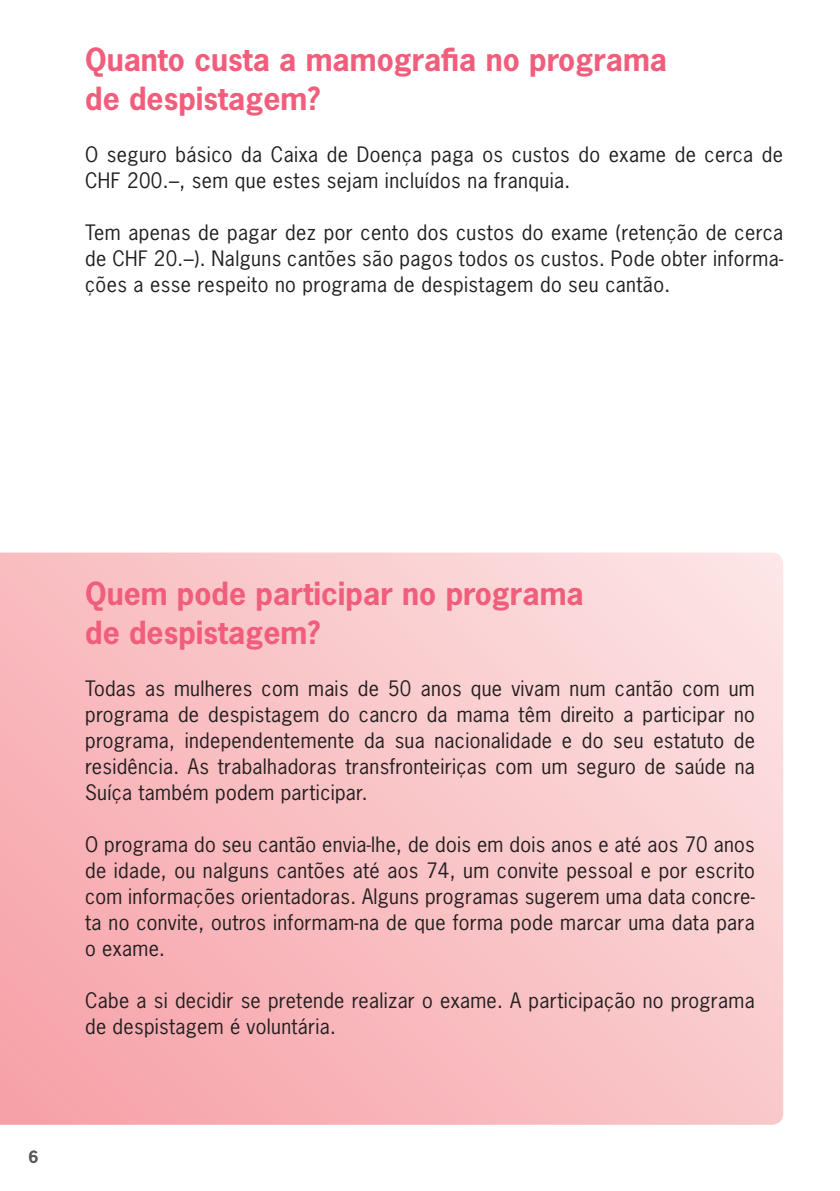
<style>
.page{position:relative;width:840px;height:1191px;background:#fff}
.page>*{position:absolute;margin:0;border:0;box-sizing:border-box;transform-origin:0 0}
.t1{font:700 30px/39px "News Gothic Std";color:#f05e7b}
.t2{font:20px/26px "News Gothic Std";letter-spacing:.015em;color:#231f20;text-align:justify}
.t3{font:700 16px "News Gothic Std";color:#57585a}
</style>
<div class="page">
<svg style="left:0;top:552px;width:782px;height:572px;background:#f9c2c5"></svg>
<h1 class="t1" style="left:85px;top:40px;width:583px">Quanto custa a mamografia no programa de despistagem?</h1>
<p class="t2" style="left:85px;top:142px;width:699px">O seguro básico da Caixa de Doença paga os custos do exame de cerca de<br>CHF 200.–, sem que estes sejam incluídos na franquia.</p>
<p class="t2" style="left:85px;top:220px;width:699px">Tem apenas de pagar dez por cento dos custos do exame (retenção de cerca de CHF 20.–). Nalguns cantões são pagos todos os custos. Pode obter informa&shy;ções a esse respeito no programa de despistagem do seu cantão.</p>
<p class="t3" style="left:28px;top:1146px;width:11px">6</p>
<h1 class="t1" style="left:85px;top:573px;width:500px">Quem pode participar no programa de despistagem?</h1>
<p class="t2" style="left:85px;top:675px;width:671px">Todas as mulheres com mais de 50 anos que vivam num cantão com um programa de despistagem do cancro da mama têm direito a participar no programa, independentemente da sua nacionalidade e do seu estatuto de residência. As trabalhadoras transfronteiriças com um seguro de saúde na Suíça também podem participar.</p>
<p class="t2" style="left:85px;top:831px;width:671px">O programa do seu cantão envia-lhe, de dois em dois anos e até aos 70 anos de idade, ou nalguns cantões até aos 74, um convite pessoal e por escrito com informações orientadoras. Alguns programas sugerem uma data concre&shy;ta no convite, outros informam-na de que forma pode marcar uma data para o exame.</p>
<p class="t2" style="left:85px;top:987px;width:670px">Cabe a si decidir se pretende realizar o exame. A participação no programa de despistagem é voluntária.</p>
</div>
